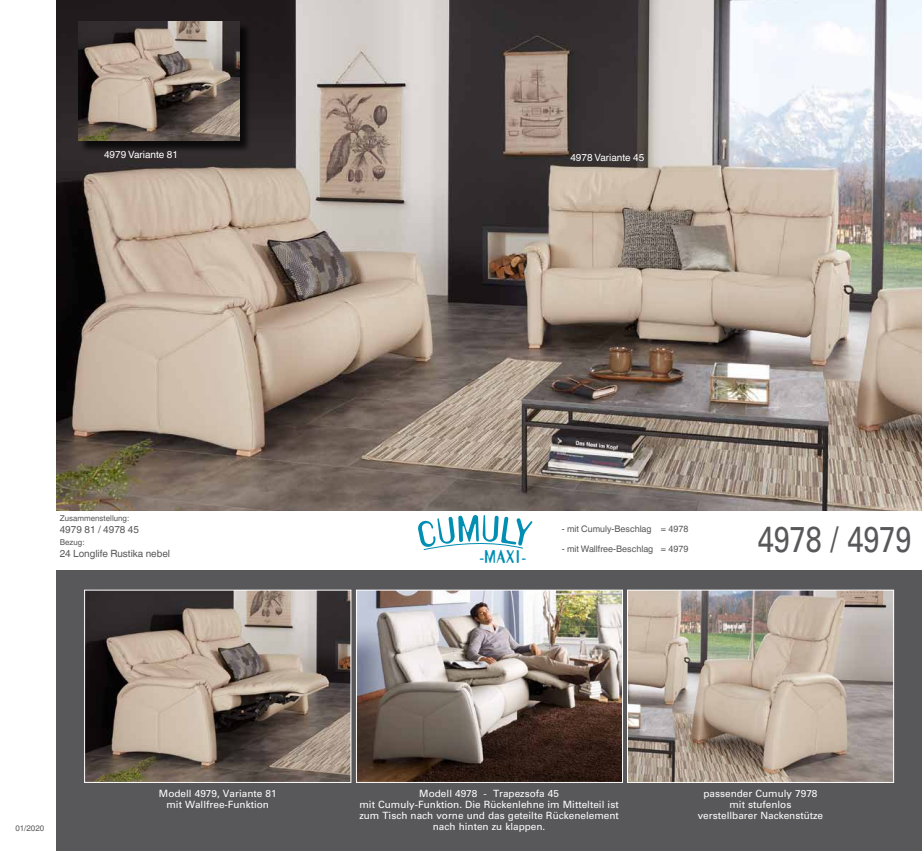
<style>
.page{position:relative;width:922px;height:851px;background:#fff}
.page>*{position:absolute;margin:0;border:0;box-sizing:border-box;transform-origin:0 0}
.t1{font:36px "Univers";color:#58585a;scale:.8 1}
.t2{font:700 16.2px "Template Gothic";color:#008eb3}
.t3{font:10px/11px "Univers";color:#fff;text-align:center}
.t4{font:10px "Helvetica World";color:#58585a}
.t5{font:10px "Helvetica World";color:#fff}
.t6{font:9px "Helvetica World";color:#58585a}
.t7{font:8px "Helvetica World";color:#58585a}
</style>
<div class="page">
<img style="left:57px;top:0;width:864px;height:510px">
<div style="left:57px;top:570px;width:864px;height:280px;background:#58585a"></div>
<img style="left:86px;top:591px;width:263px;height:189px">
<div style="left:84px;top:589px;width:267px;height:193px;border:1px solid #fff"></div>
<img style="left:629px;top:591px;width:262px;height:189px">
<div style="left:627px;top:589px;width:266px;height:193px;border:1px solid #fff"></div>
<img style="left:358px;top:591px;width:263px;height:189px">
<div style="left:356px;top:589px;width:267px;height:193px;border:1px solid #fff"></div>
<svg style="left:418px;top:515px;width:114px;height:35px"></svg>
<div style="left:79px;top:23px;width:172px;height:130px;background:#000;opacity:.75"></div>
<img style="left:78px;top:21px;width:161px;height:119px">
<p class="t5" style="left:104px;top:148px;width:75px">4979 Variante 81</p>
<p class="t5" style="left:570px;top:152px;width:75px">4978 Variante 45</p>
<p class="t7" style="left:60px;top:514px;width:71px">Zusammenstellung:</p>
<p class="t4" style="left:60px;top:524px;width:81px">4979 81 / 4978 45</p>
<p class="t7" style="left:60px;top:538px;width:26px">Bezug:</p>
<p class="t4" style="left:60px;top:548px;width:112px">24 Longlife Rustika nebel</p>
<h2 class="t2" style="left:479px;top:544px;width:48px">-MAXI-</h2>
<p class="t6" style="left:561px;top:523px;width:128px">- mit Cumuly-Beschlag = 4978</p>
<p class="t6" style="left:561px;top:543px;width:128px">- mit Wallfree-Beschlag = 4979</p>
<h1 class="t1" style="left:757px;top:517px;width:194px">4978 / 4979</h1>
<p class="t7" style="left:15px;top:823px;width:30px">01/2020</p>
<p class="t3" style="left:159px;top:788px;width:119px">Modell 4979, Variante 81 mit Wallfree-Funktion</p>
<p class="t3" style="left:359px;top:788px;width:261px">Modell 4978 - Trapezsofa 45<br>mit Cumuly-Funktion. Die Rückenlehne im Mittelteil ist zum Tisch nach vorne und das geteilte Rückenelement nach hinten zu klappen.</p>
<p class="t3" style="left:697px;top:788px;width:127px">passender Cumuly 7978 mit stufenlos<br>verstellbarer Nackenstütze</p>
</div>
